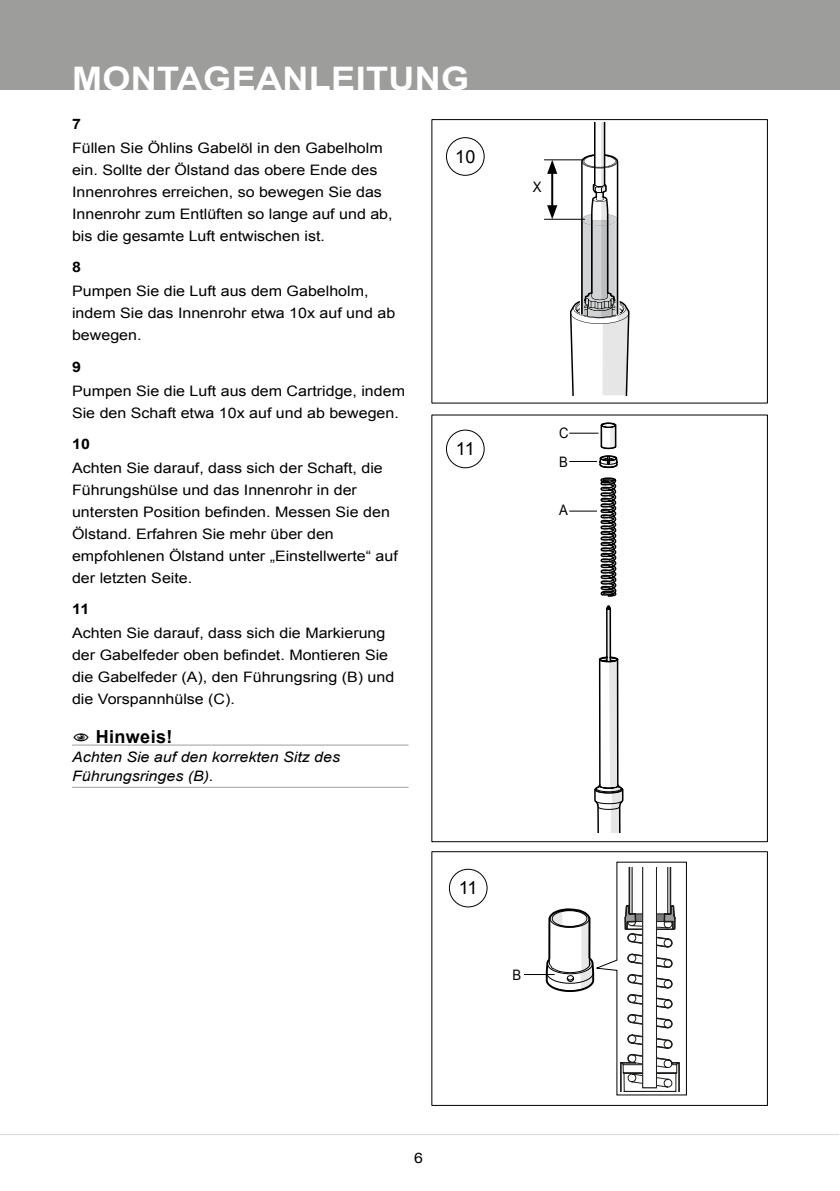
<style>
.page{position:relative;width:840px;height:1191px;background:#fff}
.page>*{position:absolute;margin:0;border:0;box-sizing:border-box;transform-origin:0 0}
.t1{font:700 32.4px "Arial";letter-spacing:.01em;color:#fff;scale:1.11 1}
.t2{font:700 18px "Arial";color:#000}
.t3{font:18px "Arial";color:#000}
.t4{font:14.4px/22px "Arial";color:#000;scale:1.11 1}
.t5{font:italic 14.4px/19px "Arial";color:#000;scale:1.11 1}
.t6{font:700 14.4px "Arial";color:#000;scale:1.11 1}
.t7{font:14.4px "Arial Narrow";color:#000;scale:1.11 1}
</style>
<div class="page">
<div style="left:0;top:0;width:839px;height:90px;background:#9d9d9c"></div>
<hr style="left:0;top:1134px;width:838px;height:1px;background:#dadada">
<hr style="left:72px;top:744px;width:336px;height:1px;background:#9d9d9c">
<hr style="left:72px;top:787px;width:336px;height:1px;background:#9d9d9c">
<div style="left:431px;top:851px;width:336px;height:255px;border:1px solid #000"></div>
<div style="left:445px;top:429px;width:39px;height:39px;border:1px solid #000;border-radius:50%"></div>
<div style="left:448px;top:868px;width:39px;height:39px;border:1px solid #000;border-radius:50%"></div>
<div style="left:445px;top:137px;width:39px;height:39px;border:1px solid #000;border-radius:50%"></div>
<svg style="left:569px;top:122px;width:60px;height:273px"></svg>
<hr style="left:544px;top:159px;width:39px;height:1px;background:#000">
<hr style="left:544px;top:219px;width:40px;height:1px;background:#000">
<hr style="left:551px;top:171px;width:2px;height:37px;background:#000">
<svg style="left:547px;top:205px;width:10px;height:14px"></svg>
<svg style="left:547px;top:160px;width:10px;height:14px"></svg>
<svg style="left:545px;top:861px;width:142px;height:235px"></svg>
<hr style="left:523px;top:974px;width:31px;height:1px;background:#000">
<svg style="left:569px;top:477px;width:54px;height:355px"></svg>
<svg style="left:569px;top:422px;width:49px;height:47px"></svg>
<h1 class="t1" style="left:72px;top:57px;width:359px">MONTAGEANLEITUNG</h1>
<p class="t6" style="left:72px;top:114px;width:10px">7</p>
<p class="t4" style="left:72px;top:137px;width:290px">Füllen Sie Öhlins Gabelöl in den Gabelholm ein. Sollte der Ölstand das obere Ende des Innenrohres erreichen, so bewegen Sie das Innenrohr zum Entlüften so lange auf und ab, bis die gesamte Luft entwischen ist.</p>
<p class="t6" style="left:72px;top:257px;width:10px">8</p>
<p class="t4" style="left:72px;top:280px;width:292px">Pumpen Sie die Luft aus dem Gabelholm, indem Sie das Innenrohr etwa 10x auf und ab bewegen.</p>
<p class="t6" style="left:72px;top:357px;width:10px">9</p>
<p class="t4" style="left:72px;top:380px;width:301px">Pumpen Sie die Luft aus dem Cartridge, indem<br>Sie den Schaft etwa 10x auf und ab bewegen.</p>
<p class="t6" style="left:72px;top:434px;width:18px">10</p>
<p class="t4" style="left:72px;top:457px;width:295px">Achten Sie darauf, dass sich der Schaft, die Führungshülse und das Innenrohr in der untersten Position befinden. Messen Sie den Ölstand. Erfahren Sie mehr über den empfohlenen Ölstand unter „Einstellwerte“ auf der letzten Seite.</p>
<p class="t6" style="left:72px;top:599px;width:17px">11</p>
<p class="t4" style="left:72px;top:622px;width:292px">Achten Sie darauf, dass sich die Markierung der Gabelfeder oben befindet. Montieren Sie die Gabelfeder (A), den Führungsring (B) und die Vorspannhülse (C).</p>
<p class="t2" style="left:109px;top:725px;width:11px">HINWEI</p>
<p class="t2" style="left:166px;top:725px;width:7px">S!</p>
<p class="t5" style="left:72px;top:748px;width:243px">Achten Sie auf den korrekten Sitz des<br>Führungsringes (B).</p>
<p class="t3" style="left:455px;top:144px;width:22px">10</p>
<p class="t3" style="left:455px;top:437px;width:20px">11</p>
<p class="t7" style="left:532px;top:177px;width:9px">X</p>
<p class="t7" style="left:558px;top:423px;width:10px">C</p>
<p class="t7" style="left:558px;top:451px;width:9px">B</p>
<p class="t7" style="left:558px;top:499px;width:9px">A</p>
<p class="t3" style="left:458px;top:876px;width:20px">11</p>
<p class="t7" style="left:512px;top:964px;width:9px">B</p>
<p class="t4" style="left:414px;top:1147px;width:10px">6</p>
</div>
